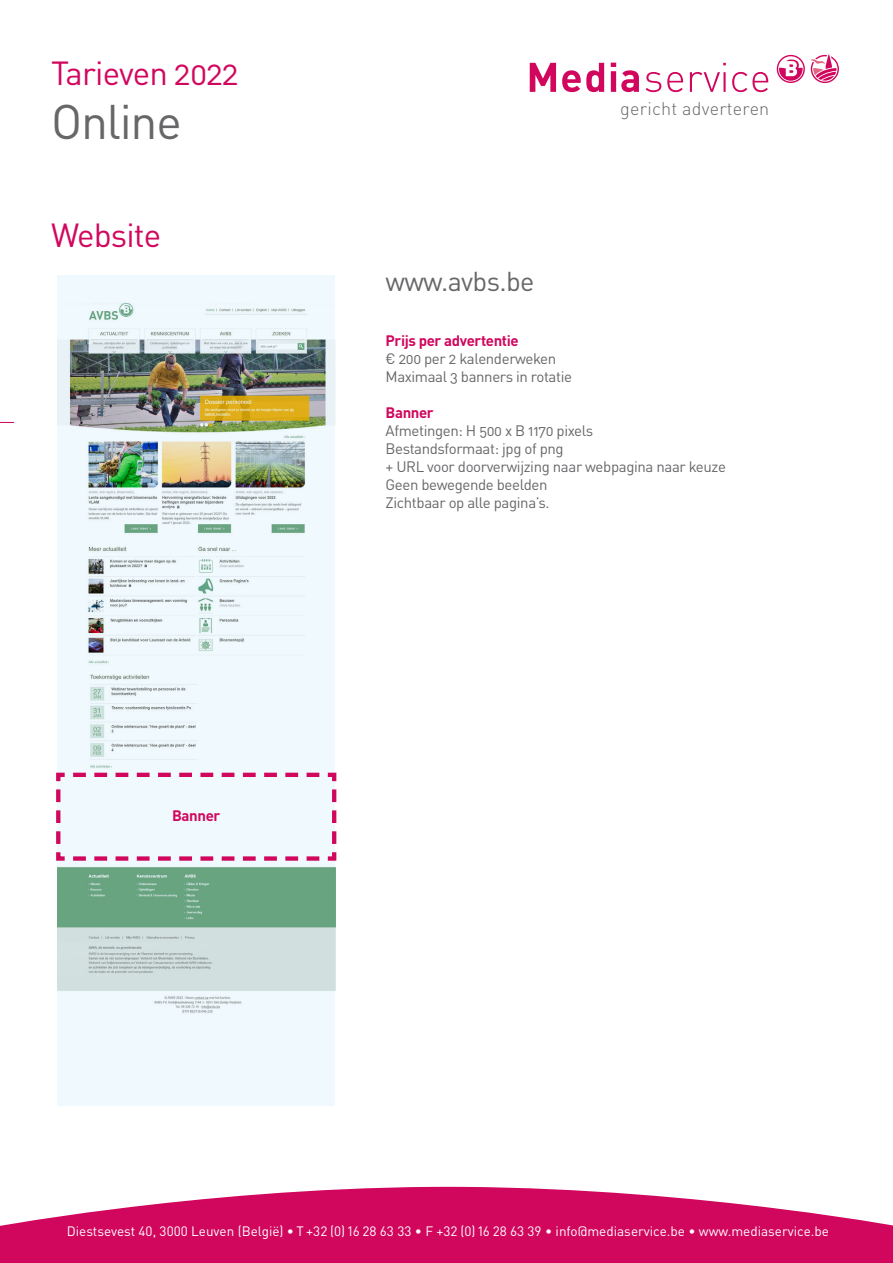
<style>
.page{position:relative;width:893px;height:1263px;background:#fff}
.page>*{position:absolute;margin:0;border:0;box-sizing:border-box;transform-origin:0 0}
._2016_TitelBlad{font:48px "DINOT";letter-spacing:-.025em;color:#67676a}
._2016_Titel{font:33px "DINOT";letter-spacing:-.025em;color:#d1075e}
._2016_TitelBlad-2{font:27px "DINOT";letter-spacing:-.025em;color:#67676a}
.t1{font:300 18px "DINOT";letter-spacing:.015em;color:#67676a}
._2016_Tarief_body{font:15px/18px "DINOT";letter-spacing:-.025em;color:#67676a}
._2016_Tarief_body-2{font:700 15px "DINOT";letter-spacing:-.025em;color:#d1075e}
.t2{font:13.5px "DINOT";color:#fff}
</style>
<div class="page">
<div style="left:57px;top:275px;width:278px;height:831px;background:#f0f9fd"></div>
<img style="left:57px;top:303px;width:278px;height:710px">
<svg style="left:56px;top:770px;width:281px;height:93px"></svg>
<svg style="left:0;top:1187px;width:893px;height:76px;fill:#d1075e"></svg>
<svg style="left:530px;top:63px;width:26px;height:29px"></svg>
<svg style="left:562px;top:63px;width:42px;height:29px"></svg>
<svg style="left:611px;top:63px;width:28px;height:29px"></svg>
<svg style="left:646px;top:72px;width:15px;height:20px"></svg>
<svg style="left:667px;top:72px;width:16px;height:20px"></svg>
<svg style="left:690px;top:72px;width:30px;height:20px"></svg>
<hr style="left:723px;top:72px;width:3px;height:20px;background:#d1075e">
<svg style="left:732px;top:72px;width:36px;height:20px"></svg>
<svg style="left:777px;top:54px;width:62px;height:29px"></svg>
<svg style="left:0;top:422px;width:14px;height:1px"></svg>
<p class="_2016_Titel" style="left:51px;top:53px;width:189px">Tarieven 2022</p>
<p class="_2016_TitelBlad" style="left:51px;top:92px;width:132px">Online</p>
<p class="_2016_Titel" style="left:51px;top:215px;width:112px">Website</p>
<p class="_2016_Tarief_body-2" style="left:172px;top:806px;width:50px">Banner</p>
<p class="_2016_TitelBlad-2" style="left:386px;top:264px;width:150px">www.avbs.be</p>
<p class="t1" style="left:620px;top:98px;width:151px">gericht adverteren</p>
<p class="_2016_Tarief_body-2" style="left:386px;top:331px;width:135px">Prijs per advertentie</p>
<p class="_2016_Tarief_body" style="left:386px;top:350px;width:172px">€ 200 per 2 kalenderweken</p>
<p class="_2016_Tarief_body" style="left:386px;top:368px;width:188px">Maximaal 3 banners in rotatie</p>
<p class="_2016_Tarief_body-2" style="left:386px;top:403px;width:50px">Banner</p>
<p class="_2016_Tarief_body" style="left:386px;top:422px;width:209px">Afmetingen: H 500 x B 1170 pixels<br>Bestandsformaat: jpg of png</p>
<p class="_2016_Tarief_body" style="left:386px;top:458px;width:342px">+ URL voor doorverwijzing naar webpagina naar keuze</p>
<p class="_2016_Tarief_body" style="left:386px;top:476px;width:163px">Geen bewegende beelden</p>
<p class="_2016_Tarief_body" style="left:386px;top:494px;width:166px">Zichtbaar op alle pagina’s.</p>
<p class="t2" style="left:67px;top:1223px;width:764px">Diestsevest 40, 3000 Leuven (België) • T +32 (0)16 28 63 33 • F +32 (0)16 28 63 39 • info@mediaservice.be • www.mediaservice.be</p>
</div>
